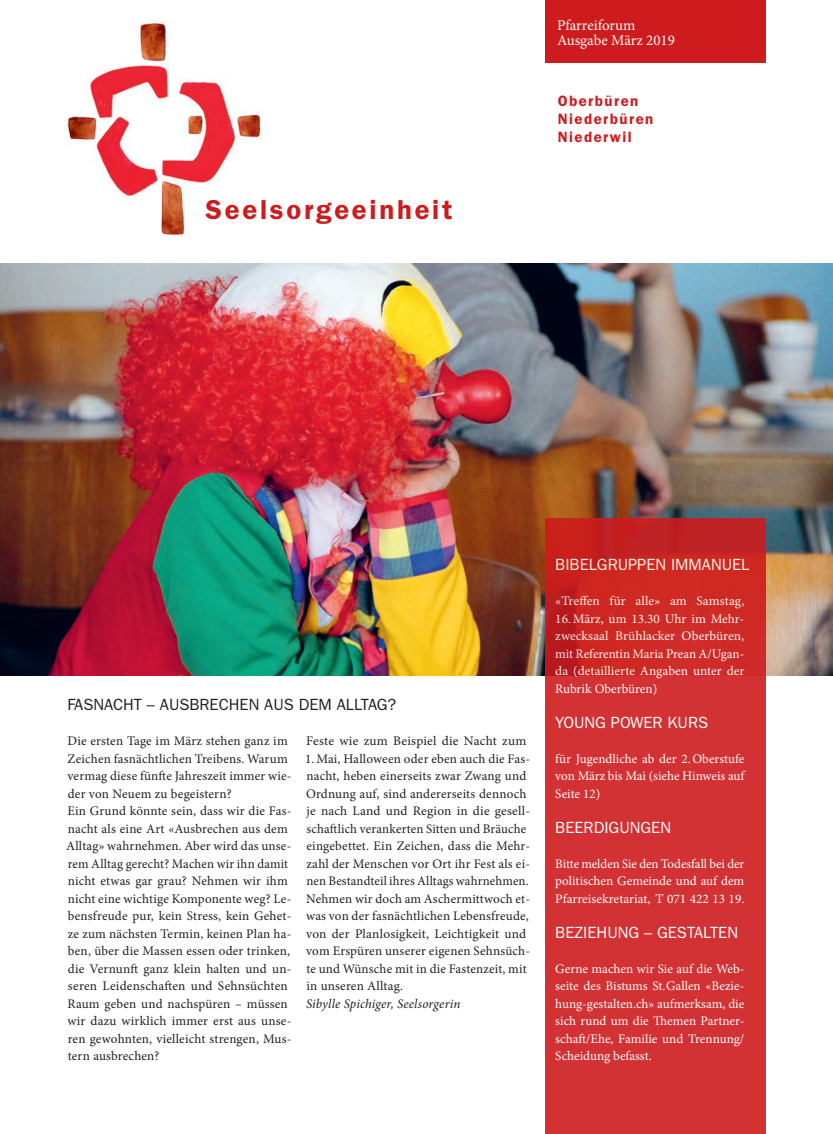
<style>
.page{position:relative;width:833px;height:1134px;background:#fff}
.page>*{position:absolute;margin:0;border:0;box-sizing:border-box;transform-origin:0 0}
.t1{font:600 27.5px "ITC Franklin Gothic Std";letter-spacing:.1em;color:#ce1b1d}
.t2{font:16.25px "ITC Franklin Gothic Std";color:#fff}
.t3{font:16.25px "ITC Franklin Gothic Std";color:#231f20}
.t4{font:600 15px/18px "ITC Franklin Gothic Std";letter-spacing:.1em;color:#ce1b1d}
.t5{font:15px/15px "Minion Pro";color:#fff}
.t6{font:13.12px/17.5px "Minion Pro";letter-spacing:.015em;color:#231f20}
.t7{font:13.12px/17.5px "Minion Pro";color:#fff;text-align:justify}
.t8{font:italic 13.12px "Minion Pro";letter-spacing:.01em;color:#231f20}
</style>
<div class="page">
<img style="left:0;top:264px;width:833px;height:411px">
<img style="left:65px;top:20px;width:197px;height:216px">
<div style="left:544px;top:0;width:221px;height:63px;background:#ce1b1d"></div>
<div style="left:544px;top:518px;width:221px;height:616px;background:linear-gradient(to bottom,#cb2726,#d5363a)"></div>
<h1 class="t1" style="left:206px;top:193px;width:248px">Seelsorgeeinheit</h1>
<p class="t5" style="left:557px;top:18px;width:119px">Pfarreiforum<br>Ausgabe März 2019</p>
<p class="t4" style="left:557px;top:92px;width:97px">Oberbüren<br>Niederbüren<br>Niederwil</p>
<p class="t3" style="left:68px;top:695px;width:330px">FASNACHT – AUSBRECHEN AUS DEM ALLTAG?</p>
<p class="t6" style="left:66px;top:732px;width:227px">Die ersten Tage im März stehen ganz im Zeichen fasnächtlichen Treibens. Warum vermag diese fünfte Jahreszeit immer wie&shy;der von Neuem zu begeistern?<br>Ein Grund könnte sein, dass wir die Fas&shy;nacht als eine Art «Ausbrechen aus dem Alltag» wahrnehmen. Aber wird das unse&shy;rem Alltag gerecht? Machen wir ihn damit nicht etwas gar grau? Nehmen wir ihm nicht eine wichtige Komponente weg? Le&shy;bensfreude pur, kein Stress, kein Gehet&shy;ze zum nächsten Termin, keinen Plan ha&shy;ben, über die Massen essen oder trinken, die Vernunft ganz klein halten und un&shy;seren Leidenschaften und Sehnsüchten Raum geben und nachspüren – müssen wir dazu wirklich immer erst aus unse&shy;ren gewohnten, vielleicht strengen, Mus&shy;tern ausbrechen?</p>
<p class="t6" style="left:306px;top:732px;width:222px">Feste wie zum Beispiel die Nacht zum</p>
<p class="t6" style="left:305px;top:750px;width:226px">1. Mai, Halloween oder eben auch die Fas&shy;nacht, heben einerseits zwar Zwang und Ordnung auf, sind andererseits dennoch je nach Land und Region in die gesell&shy;schaftlich verankerten Sitten und Bräuche eingebettet. Ein Zeichen, dass die Mehr&shy;zahl der Menschen vor Ort ihr Fest als ei&shy;nen Bestandteil ihres Alltags wahrnehmen.<br>Nehmen wir doch am Aschermittwoch et&shy;was von der fasnächtlichen Lebensfreude, von der Planlosigkeit, Leichtigkeit und vom Erspüren unserer eigenen Sehnsüch&shy;te und Wünsche mit in die Fastenzeit, mit in unseren Alltag.</p>
<p class="t8" style="left:306px;top:995px;width:156px">Sibylle Spichiger, Seelsorgerin</p>
<p class="t2" style="left:555px;top:555px;width:196px">BIBELGRUPPEN IMMANUEL</p>
<p class="t7" style="left:555px;top:592px;width:191px">«Treffen für alle» am Samstag, 16.März, um 13.30 Uhr im Mehr&shy;zwecksaal Brühlacker Oberbüren, mit Referentin Maria Prean A/Ugan&shy;da (detaillierte Angaben unter der Rubrik Oberbüren)</p>
<p class="t2" style="left:555px;top:713px;width:154px">YOUNG POWER KURS</p>
<p class="t7" style="left:555px;top:750px;width:190px">für Jugendliche ab der 2.Oberstufe von März bis Mai (siehe Hinweis auf Seite 12)</p>
<p class="t2" style="left:555px;top:818px;width:117px">BEERDIGUNGEN</p>
<p class="t7" style="left:555px;top:855px;width:191px">Bitte melden Sie den Todesfall bei der politischen Gemeinde und auf dem Pfarreisekretariat, T 071 422 13 19.</p>
<p class="t2" style="left:555px;top:923px;width:184px">BEZIEHUNG – GESTALTEN</p>
<p class="t7" style="left:555px;top:960px;width:190px">Gerne machen wir Sie auf die Web&shy;seite des Bistums St.Gallen «Bezie&shy;hung-gestalten.ch» aufmerksam, die sich rund um die Themen Partner&shy;schaft/Ehe, Familie und Trennung/ Scheidung befasst.</p>
</div>
